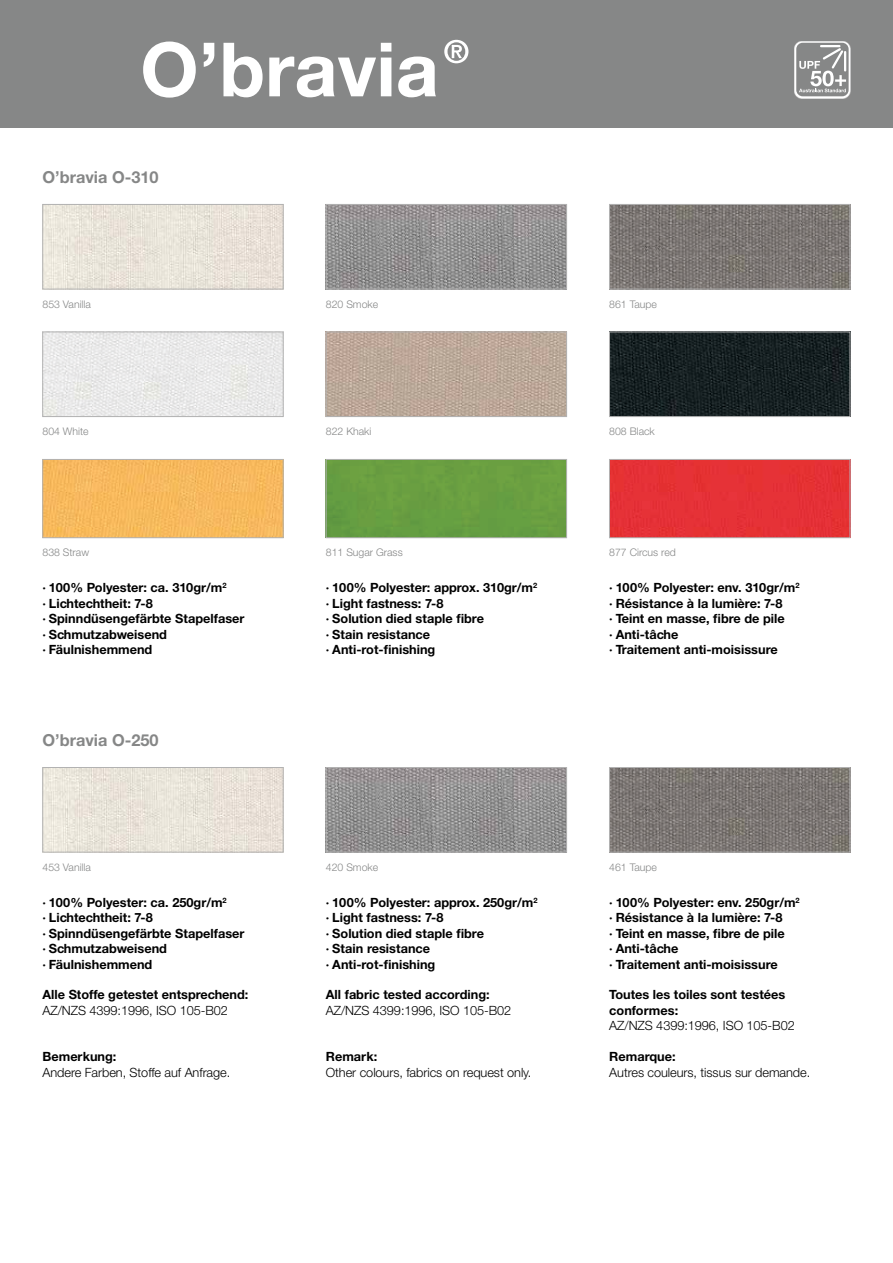
<style>
.page{position:relative;width:893px;height:1263px;background:#fff}
.page>*{position:absolute;margin:0;border:0;box-sizing:border-box;transform-origin:0 0}
.t1{font:700 75px "Helvetica Neue CE";color:#fff}
.t2{font:700 16.5px "Helvetica Neue";color:#868787}
.t3{font:700 12.75px/15.5px "Helvetica Neue CE";color:#000}
.t4{font:300 12.75px "Helvetica Neue";letter-spacing:-.005em;color:#000}
.t5{font:300 10.5px "Helvetica Neue";color:#868787}
.s1{font-size:63px}
</style>
<div class="page">
<div style="left:0;top:0;width:893px;height:128px;background:#868787"></div>
<img style="left:45px;top:334px;width:236px;height:81px">
<div style="left:43px;top:332px;width:240px;height:85px;border:1px solid #b2b2b2"></div>
<img style="left:45px;top:461px;width:236px;height:75px">
<div style="left:43px;top:459px;width:240px;height:79px;border:1px solid #b2b2b2"></div>
<img style="left:328px;top:334px;width:237px;height:81px">
<div style="left:326px;top:332px;width:241px;height:85px;border:1px solid #b2b2b2"></div>
<div style="left:328px;top:461px;width:237px;height:75px;background:#699e41"></div>
<div style="left:326px;top:459px;width:241px;height:79px;border:1px solid #b2b2b2"></div>
<img style="left:45px;top:206px;width:236px;height:81px">
<div style="left:43px;top:204px;width:240px;height:85px;border:1px solid #b2b2b2"></div>
<img style="left:328px;top:206px;width:237px;height:81px">
<div style="left:326px;top:204px;width:241px;height:85px;border:1px solid #b2b2b2"></div>
<img style="left:611px;top:206px;width:237px;height:81px">
<div style="left:609px;top:204px;width:241px;height:85px;border:1px solid #b2b2b2"></div>
<div style="left:611px;top:461px;width:237px;height:75px;background:#e63237"></div>
<div style="left:609px;top:459px;width:241px;height:79px;border:1px solid #b2b2b2"></div>
<img style="left:611px;top:334px;width:237px;height:81px">
<div style="left:609px;top:332px;width:241px;height:85px;border:1px solid #b2b2b2"></div>
<img style="left:794px;top:41px;width:56px;height:57px">
<svg style="left:796px;top:43px;width:52px;height:53px"></svg>
<hr style="left:820px;top:45px;width:20px;height:2px;background:#fff">
<svg style="left:799px;top:48px;width:47px;height:44px"></svg>
<img style="left:45px;top:769px;width:236px;height:81px">
<div style="left:43px;top:767px;width:240px;height:85px;border:1px solid #b2b2b2"></div>
<img style="left:328px;top:769px;width:237px;height:81px">
<div style="left:326px;top:767px;width:241px;height:85px;border:1px solid #b2b2b2"></div>
<img style="left:611px;top:769px;width:237px;height:81px">
<div style="left:609px;top:767px;width:241px;height:85px;border:1px solid #b2b2b2"></div>
<h1 class="t1" style="left:140px;top:42px;width:343px">O’bravia <span class="s1">®</span></h1>
<p class="t2" style="left:43px;top:171px;width:118px">O’bravia O-310</p>
<p class="t5" style="left:43px;top:300px;width:50px">853 Vanilla</p>
<p class="t5" style="left:326px;top:300px;width:54px">820 Smoke</p>
<p class="t5" style="left:609px;top:300px;width:49px">861 Taupe</p>
<p class="t5" style="left:43px;top:428px;width:48px">804 White</p>
<p class="t5" style="left:326px;top:428px;width:47px">822 Khaki</p>
<p class="t5" style="left:609px;top:428px;width:47px">808 Black</p>
<p class="t5" style="left:43px;top:548px;width:48px">838 Straw</p>
<p class="t5" style="left:326px;top:548px;width:78px">811 Sugar Grass</p>
<p class="t5" style="left:609px;top:548px;width:68px">877 Circus red</p>
<p class="t3" style="left:43px;top:581px;width:204px">· 100% Polyester: ca. 310gr/m<sup>2<br></sup>· Lichtechtheit: 7-8<br>· Spinndüsengefärbte Stapelfaser · Schmutzabweisend<br>· Fäulnishemmend</p>
<p class="t3" style="left:326px;top:581px;width:213px">· 100% Polyester: approx. 310gr/m<sup>2 </sup>· Light fastness: 7-8<br>· Solution died staple fibre<br>· Stain resistance<br>· Anti-rot-finishing</p>
<p class="t3" style="left:609px;top:581px;width:192px">· 100% Polyester: env. 310gr/m<sup>2 </sup>· Résistance à la lumière: 7-8<br>· Teint en masse, fibre de pile<br>· Anti-tâche<br>· Traitement anti-moisissure</p>
<p class="t2" style="left:43px;top:734px;width:118px">O’bravia O-250</p>
<p class="t5" style="left:43px;top:863px;width:50px">453 Vanilla</p>
<p class="t5" style="left:326px;top:863px;width:54px">420 Smoke</p>
<p class="t5" style="left:609px;top:863px;width:49px">461 Taupe</p>
<p class="t3" style="left:43px;top:896px;width:204px">· 100% Polyester: ca. 250gr/m<sup>2<br></sup>· Lichtechtheit: 7-8<br>· Spinndüsengefärbte Stapelfaser · Schmutzabweisend<br>· Fäulnishemmend</p>
<p class="t3" style="left:43px;top:988px;width:207px">Alle Stoffe getestet entsprechend:</p>
<p class="t4" style="left:43px;top:1006px;width:187px">AZ/NZS 4399:1996, ISO 105-B02</p>
<p class="t3" style="left:43px;top:1050px;width:75px">Bemerkung:</p>
<p class="t4" style="left:43px;top:1067px;width:189px">Andere Farben, Stoffe auf Anfrage.</p>
<p class="t3" style="left:326px;top:896px;width:213px">· 100% Polyester: approx. 250gr/m<sup>2 </sup>· Light fastness: 7-8<br>· Solution died staple fibre<br>· Stain resistance<br>· Anti-rot-finishing</p>
<p class="t3" style="left:326px;top:988px;width:165px">All fabric tested according:</p>
<p class="t4" style="left:326px;top:1006px;width:187px">AZ/NZS 4399:1996, ISO 105-B02</p>
<p class="t3" style="left:326px;top:1050px;width:53px">Remark:</p>
<p class="t4" style="left:326px;top:1067px;width:207px">Other colours, fabrics on request only.</p>
<p class="t3" style="left:609px;top:896px;width:192px">· 100% Polyester: env. 250gr/m<sup>2 </sup>· Résistance à la lumière: 7-8<br>· Teint en masse, fibre de pile<br>· Anti-tâche<br>· Traitement anti-moisissure</p>
<p class="t3" style="left:609px;top:988px;width:177px">Toutes les toiles sont testées conformes:</p>
<p class="t4" style="left:609px;top:1021px;width:187px">AZ/NZS 4399:1996, ISO 105-B02</p>
<p class="t3" style="left:609px;top:1050px;width:68px">Remarque:</p>
<p class="t4" style="left:609px;top:1067px;width:202px">Autres couleurs, tissus sur demande.</p>
</div>
